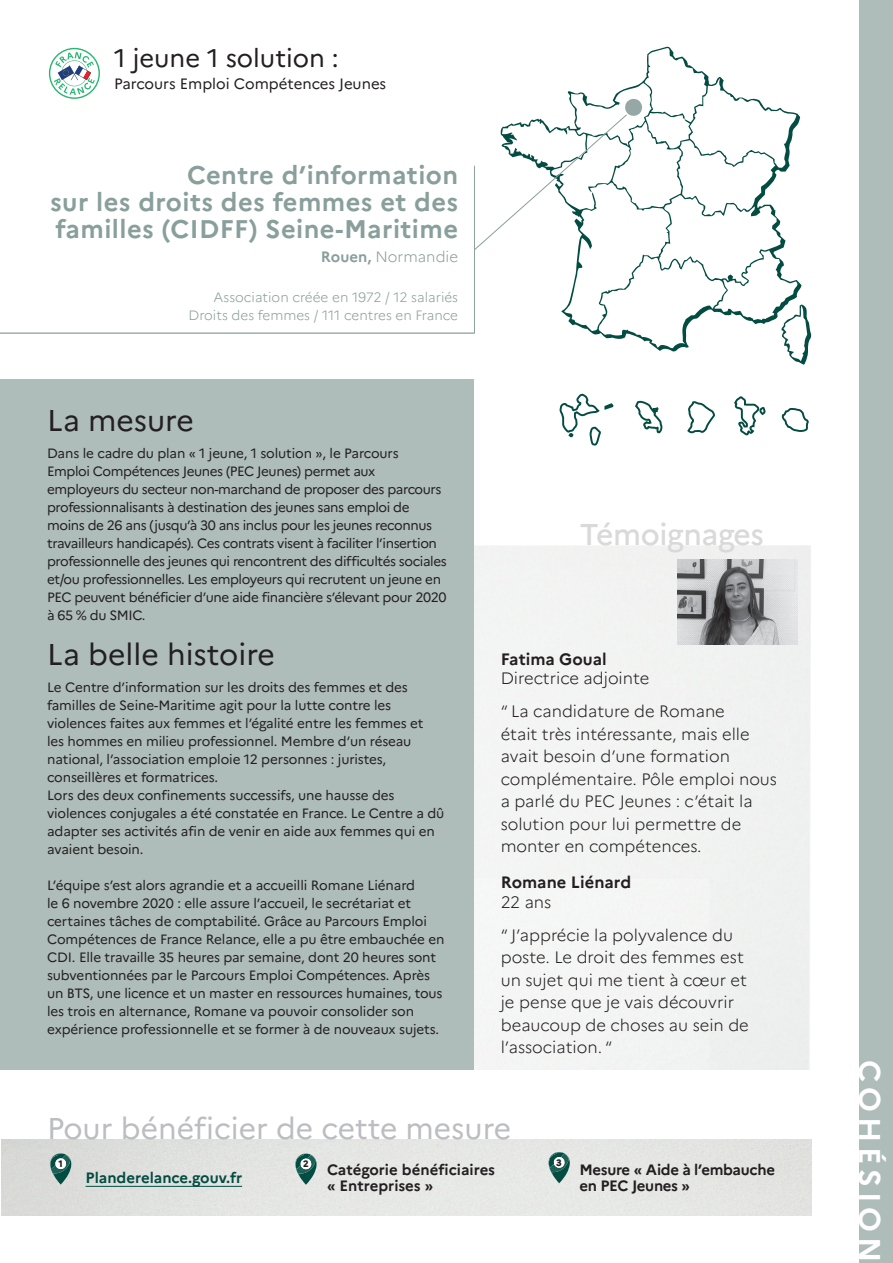
<style>
.page{position:relative;width:893px;height:1263px;background:#fff}
.page>*{position:absolute;margin:0;border:0;box-sizing:border-box;transform-origin:0 0}
.t1{font:30px "Marianne";color:#bcbdc0}
.t2{font:30px "Marianne";color:#231f20}
.t3{font:500 30px "Marianne";letter-spacing:-.015em;color:#d8d9d8}
.t4{font:700 30px "Marianne";letter-spacing:.16em;color:#fff}
.t5{font:700 25.5px/27px "Marianne";letter-spacing:.02em;color:#899f9b;text-align:justify}
.t6{font:25.5px "Marianne";color:#231f20}
.t7{font:300 16.5px/22.5px "Marianne";color:#231f20}
.t8{font:700 16.5px "Marianne";color:#231f20}
.t9{font:700 15px/16.5px "Marianne";letter-spacing:-.01em;color:#231f20}
.t10{font:15px "Marianne";color:#231f20}
.t11{font:700 15px "Marianne";color:#034c42}
.t12{font:300 15px "Marianne";color:#899f9b}
.t13{font:13.5px/18px "Marianne";letter-spacing:-.015em;color:#231f20}
.t14{font:300 13.5px/18px "Marianne";color:#899f9b;text-align:right}
.t15{font:800 9.3px "Marianne";color:#231f20}
.s1{font-weight:700}
</style>
<div class="page">
<div style="left:474px;top:545px;width:235px;height:525px;background:#f3f4f3"></div>
<div style="left:709px;top:545px;width:102px;height:525px;background:#eff1ef"></div>
<div style="left:859px;top:0;width:34px;height:1263px;background:#aebcba"></div>
<div style="left:0;top:379px;width:474px;height:691px;background:#aebcba"></div>
<svg style="left:561px;top:47px;width:240px;height:305px"></svg>
<svg style="left:781px;top:304px;width:30px;height:61px"></svg>
<svg style="left:559px;top:393px;width:250px;height:53px"></svg>
<svg style="left:548px;top:1152px;width:22px;height:31px"></svg>
<svg style="left:295px;top:1153px;width:22px;height:32px"></svg>
<svg style="left:50px;top:1153px;width:22px;height:31px"></svg>
<hr style="left:86px;top:1186px;width:156px;height:1px;background:#034c42">
<svg style="left:49px;top:48px;width:51px;height:51px"></svg>
<svg style="left:0;top:251px;width:475px;height:82px"></svg>
<svg style="left:474px;top:98px;width:169px;height:153px"></svg>
<img style="left:678px;top:559px;width:119px;height:85px">
<h2 class="t6" style="left:114px;top:42px;width:226px">1 jeune 1 solution :</h2>
<p class="t10" style="left:114px;top:75px;width:274px">Parcours Emploi Compétences Jeunes</p>
<h2 class="t5" style="left:50px;top:161px;width:409px;text-indent:137px">Centre d’information sur les droits des femmes et des familles (CIDFF) Seine-Maritime</h2>
<p class="t12" style="left:321px;top:247px;width:139px"><span class="s1">Rouen,</span> Normandie</p>
<p class="t14" style="left:189px;top:288px;width:271px">Association créée en 1972 / 12 salariés<br>Droits des femmes / 111 centres en France</p>
<h1 class="t2" style="left:47px;top:402px;width:148px">La mesure</h1>
<p class="t13" style="left:47px;top:444px;width:401px">Dans le cadre du plan « 1 jeune, 1 solution », le Parcours<br>Emploi Compétences Jeunes (PEC Jeunes) permet aux employeurs du secteur non-marchand de proposer des parcours professionnalisants à destination des jeunes sans emploi de moins de 26 ans (jusqu’à 30 ans inclus pour les jeunes reconnus travailleurs handicapés). Ces contrats visent à faciliter l’insertion professionnelle des jeunes qui rencontrent des difficultés sociales et/ou professionnelles. Les employeurs qui recrutent un jeune en PEC peuvent bénéficier d’une aide financière s’élevant pour 2020 à 65 % du SMIC.</p>
<h1 class="t2" style="left:47px;top:636px;width:229px">La belle histoire</h1>
<p class="t13" style="left:47px;top:678px;width:399px">Le Centre d’information sur les droits des femmes et des familles de Seine-Maritime agit pour la lutte contre les violences faites aux femmes et l’égalité entre les femmes et<br>les hommes en milieu professionnel. Membre d’un réseau national, l’association emploie 12 personnes : juristes, conseillères et formatrices.<br>Lors des deux confinements successifs, une hausse des violences conjugales a été constatée en France. Le Centre a dû adapter ses activités afin de venir en aide aux femmes qui en avaient besoin.</p>
<p class="t13" style="left:47px;top:876px;width:399px">L’équipe s’est alors agrandie et a accueilli Romane Liénard<br>le 6 novembre 2020 : elle assure l’accueil, le secrétariat et certaines tâches de comptabilité. Grâce au Parcours Emploi Compétences de France Relance, elle a pu être embauchée en CDI. Elle travaille 35 heures par semaine, dont 20 heures sont subventionnées par le Parcours Emploi Compétences. Après un BTS, une licence et un master en ressources humaines, tous les trois en alternance, Romane va pouvoir consolider son expérience professionnelle et se former à de nouveaux sujets.</p>
<h1 class="t3" style="left:580px;top:516px;width:185px">Témoignages</h1>
<p class="t8" style="left:501px;top:649px;width:107px">Fatima Goual</p>
<p class="t7" style="left:501px;top:662px;width:226px;line-height:33px">Directrice adjointe<br>“ La candidature de Romane</p>
<p class="t7" style="left:501px;top:722px;width:278px">était très intéressante, mais elle avait besoin d’une formation complémentaire. Pôle emploi nous a parlé du PEC Jeunes : c’était la solution pour lui permettre de monter en compétences.</p>
<p class="t8" style="left:501px;top:872px;width:132px">Romane Liénard</p>
<p class="t7" style="left:501px;top:885px;width:234px;line-height:33px">22 ans<br>“ J’apprécie la polyvalence du</p>
<p class="t7" style="left:501px;top:946px;width:250px">poste. Le droit des femmes est un sujet qui me tient à cœur et je pense que je vais découvrir beaucoup de choses au sein de l’association. “</p>
<h1 class="t1" style="left:47px;top:1110px;width:466px">Pour bénéficier de cette mesure</h1>
<p class="t15" style="left:59px;top:1158px;width:6px">1</p>
<p class="t15" style="left:303px;top:1158px;width:7px">2</p>
<p class="t15" style="left:556px;top:1156px;width:7px">3</p>
<p class="t11" style="left:86px;top:1169px;width:158px">Planderelance.gouv.fr</p>
<p class="t9" style="left:327px;top:1161px;width:170px">Catégorie bénéficiaires « Entreprises »</p>
<p class="t9" style="left:579px;top:1161px;width:197px">Mesure « Aide à l’embauche en PEC Jeunes »</p>
<h1 class="t4" style="left:888px;top:1060px;width:203px;rotate:90deg">COHÉSION</h1>
</div>
